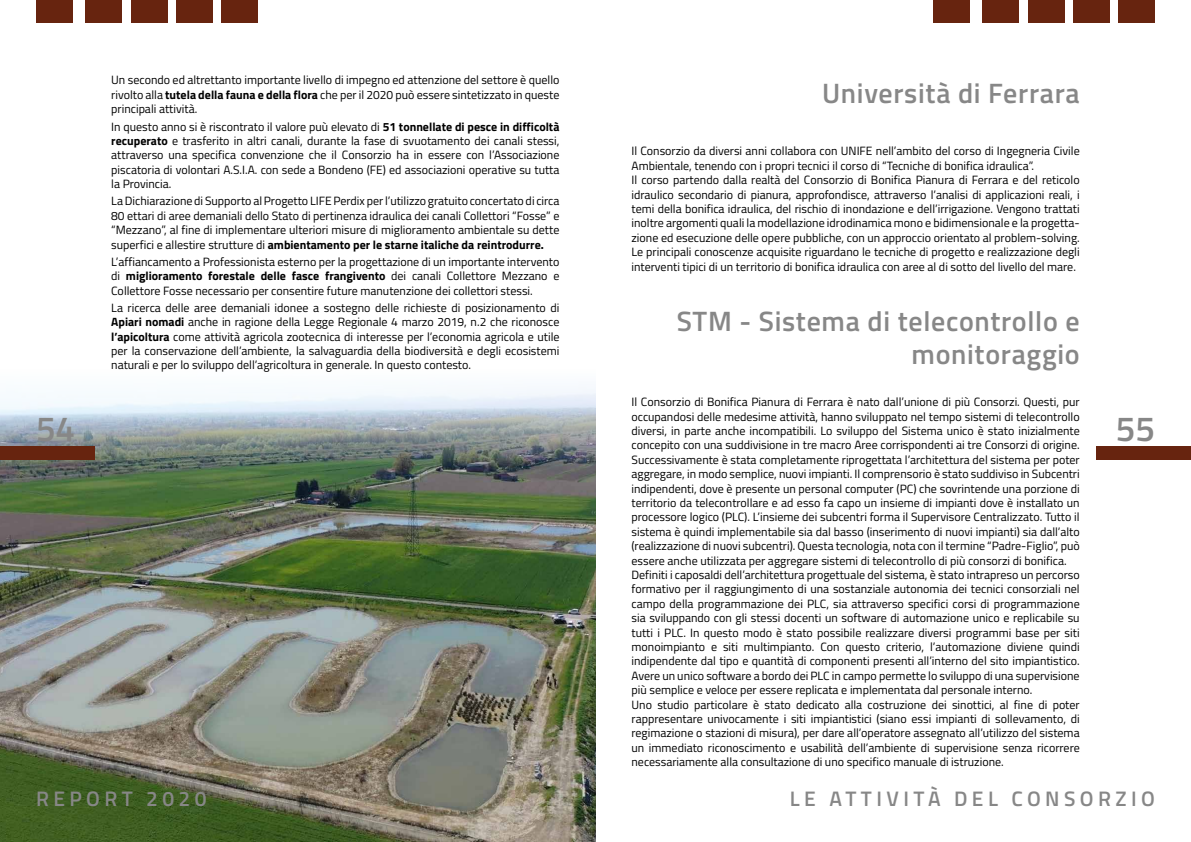
<style>
.page{position:relative;width:1191px;height:842px;background:#fff}
.page>*{position:absolute;margin:0;border:0;box-sizing:border-box;transform-origin:0 0}
.t1{font:600 35px "Titillium Web";color:#878787}
.t2{font:600 28px/33.6px "Titillium Web";letter-spacing:.025em;color:#878787;text-align:right}
.t3{font:600 21px "Titillium Web";letter-spacing:.21em;color:#878787}
.t4{font:12px/14.4px "Titillium Web";color:#000;text-align:justify}
.s1{font-weight:700}
</style>
<div class="page">
<img style="left:0;top:389px;width:595px;height:453px">
<div style="left:0;top:446px;width:95px;height:13px;background:#67240f"></div>
<div style="left:1096px;top:446px;width:95px;height:13px;background:#67240f"></div>
<div style="left:221px;top:0;width:37px;height:23px;background:#67240f"></div>
<div style="left:176px;top:0;width:37px;height:23px;background:#67240f"></div>
<div style="left:131px;top:0;width:37px;height:23px;background:#67240f"></div>
<div style="left:85px;top:0;width:36px;height:23px;background:#67240f"></div>
<div style="left:36px;top:0;width:37px;height:23px;background:#67240f"></div>
<div style="left:1118px;top:0;width:37px;height:23px;background:#67240f"></div>
<div style="left:1073px;top:0;width:37px;height:23px;background:#67240f"></div>
<div style="left:1028px;top:0;width:37px;height:23px;background:#67240f"></div>
<div style="left:981px;top:0;width:37px;height:23px;background:#67240f"></div>
<div style="left:933px;top:0;width:36px;height:23px;background:#67240f"></div>
<p class="t4" style="left:111px;top:72px;width:450px">Un secondo ed altrettanto importante livello di impegno ed attenzione del settore è quello rivolto alla <span class="s1">tutela della fauna e della flora</span> che per il 2020 può essere sintetizzato in queste principali attività.</p>
<p class="t4" style="left:111px;top:119px;width:450px">In questo anno si è riscontrato il valore puù elevato di <span class="s1">51 tonnellate di pesce in difficoltà recuperato</span> e trasferito in altri canali, durante la fase di svuotamento dei canali stessi, attraverso una specifica convenzione che il Consorzio ha in essere con l’Associazione piscatoria di volontari A.S.I.A. con sede a Bondeno (FE) ed associazioni operative su tutta la Provincia.</p>
<p class="t4" style="left:111px;top:193px;width:450px">La Dichiarazione di Supporto al Progetto LIFE Perdix per l’utilizzo gratuito concertato di circa 80 ettari di aree demaniali dello Stato di pertinenza idraulica dei canali Collettori “Fosse” e “Mezzano”, al fine di implementare ulteriori misure di miglioramento ambientale su dette superfici e allestire strutture di <span class="s1">ambientamento per le starne italiche da reintrodurre.</span></p>
<p class="t4" style="left:111px;top:254px;width:450px">L’affiancamento a Professionista esterno per la progettazione di un importante intervento di <span class="s1">miglioramento forestale delle fasce frangivento</span> dei canali Collettore Mezzano e Collettore Fosse necessario per consentire future manutenzione dei collettori stessi.</p>
<p class="t4" style="left:111px;top:300px;width:450px">La ricerca delle aree demaniali idonee a sostegno delle richieste di posizionamento di <span class="s1">Apiari nomadi</span> anche in ragione della Legge Regionale 4 marzo 2019, n.2 che riconosce <span class="s1">l’apicoltura</span> come attività agricola zootecnica di interesse per l’economia agricola e utile per la conservazione dell’ambiente, la salvaguardia della biodiversità e degli ecosistemi naturali e per lo sviluppo dell’agricoltura in generale. In questo contesto.</p>
<h2 class="t2" style="left:822px;top:75px;width:259px">Università di Ferrara</h2>
<p class="t4" style="left:631px;top:143px;width:450px;text-align:left">Il Consorzio da diversi anni collabora con UNIFE nell’ambito del corso di Ingegneria Civile Ambientale, tenendo con i propri tecnici il corso di “Tecniche di bonifica idraulica”.<br>Il corso partendo dalla realtà del Consorzio di Bonifica Pianura di Ferrara e del reticolo idraulico secondario di pianura, approfondisce, attraverso l’analisi di applicazioni reali, i temi della bonifica idraulica, del rischio di inondazione e dell’irrigazione. Vengono trattati inoltre argomenti quali la modellazione idrodinamica mono e bidimensionale e la progetta&shy;zione ed esecuzione delle opere pubbliche, con un approccio orientato al problem-solving.<br>Le principali conoscenze acquisite riguardano le tecniche di progetto e realizzazione degli interventi tipici di un territorio di bonifica idraulica con aree al di sotto del livello del mare.</p>
<h2 class="t2" style="left:676px;top:303px;width:404px">STM - Sistema di telecontrollo e monitoraggio</h2>
<p class="t4" style="left:631px;top:394px;width:450px;text-align:left">Il Consorzio di Bonifica Pianura di Ferrara è nato dall’unione di più Consorzi. Questi, pur occupandosi delle medesime attività, hanno sviluppato nel tempo sistemi di telecontrollo diversi, in parte anche incompatibili. Lo sviluppo del Sistema unico è stato inizialmente concepito con una suddivisione in tre macro Aree corrispondenti ai tre Consorzi di origine.<br>Successivamente è stata completamente riprogettata l’architettura del sistema per poter aggregare, in modo semplice, nuovi impianti. Il comprensorio è stato suddiviso in Subcentri indipendenti, dove è presente un personal computer (PC) che sovrintende una porzione di territorio da telecontrollare e ad esso fa capo un insieme di impianti dove è installato un processore logico (PLC). L’insieme dei subcentri forma il Supervisore Centralizzato. Tutto il sistema è quindi implementabile sia dal basso (inserimento di nuovi impianti) sia dall’alto (realizzazione di nuovi subcentri). Questa tecnologia, nota con il termine “Padre-Figlio”, può essere anche utilizzata per aggregare sistemi di telecontrollo di più consorzi di bonifica.<br>Definiti i caposaldi dell’architettura progettuale del sistema, è stato intrapreso un percorso formativo per il raggiungimento di una sostanziale autonomia dei tecnici consorziali nel campo della programmazione dei PLC, sia attraverso specifici corsi di programmazione sia sviluppando con gli stessi docenti un software di automazione unico e replicabile su tutti i PLC. In questo modo è stato possibile realizzare diversi programmi base per siti monoimpianto e siti multimpianto. Con questo criterio, l’automazione diviene quindi indipendente dal tipo e quantità di componenti presenti all’interno del sito impiantistico.<br>Avere un unico software a bordo dei PLC in campo permette lo sviluppo di una supervisione più semplice e veloce per essere replicata e implementata dal personale interno.<br>Uno studio particolare è stato dedicato alla costruzione dei sinottici, al fine di poter rappresentare univocamente i siti impiantistici (siano essi impianti di sollevamento, di regimazione o stazioni di misura), per dare all’operatore assegnato all’utilizzo del sistema un immediato riconoscimento e usabilità dell’ambiente di supervisione senza ricorrere necessariamente alla consultazione di uno specifico manuale di istruzione.</p>
<h1 class="t1" style="left:36px;top:402px;width:41px">54</h1>
<h1 class="t1" style="left:1115px;top:402px;width:41px">55</h1>
<h3 class="t3" style="left:36px;top:783px;width:172px">REPORT 2020</h3>
<h3 class="t3" style="left:790px;top:783px;width:366px">LE ATTIVITÀ DEL CONSORZIO</h3>
</div>
